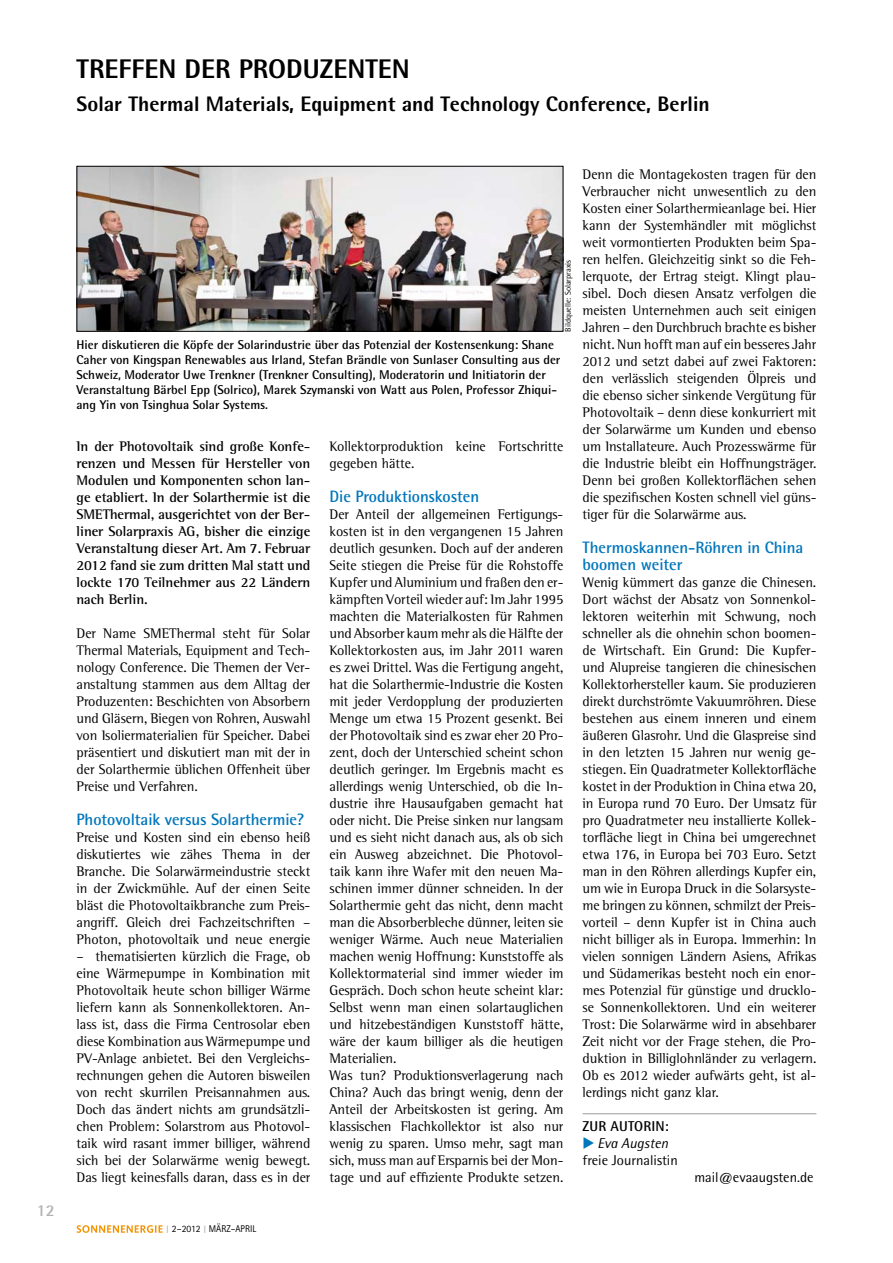
<style>
.page{position:relative;width:893px;height:1263px;background:#fff}
.page>*{position:absolute;margin:0;border:0;box-sizing:border-box;transform-origin:0 0}
.t1{font:800 27px "Rotis Semi Sans Std";color:#000}
.t2{font:800 21px "Rotis Semi Sans Std";color:#000}
.t3{font:700 16.5px/17px "Rotis Semi Sans Std";letter-spacing:-.005em;color:#0076bc}
.t4{font:700 16.5px "Rotis Semi Sans Std";color:#b0b2b5}
.t5{font:14.25px/17px "Rotis Semi Serif Std";letter-spacing:-.005em;color:#000;text-align:justify}
.t6{font:700 14.25px/17px "Rotis Semi Serif Std";letter-spacing:-.005em;color:#000;text-align:justify}
.t7{font:14.25px/17px "Rotis Semi Sans Std";color:#000}
.t8{font:700 14.25px "Rotis Semi Sans Std";letter-spacing:.01em;color:#000}
.t9{font:700 12.75px/15px "Rotis Semi Sans Std";color:#000}
.t10{font:9.75px "Rotis Sans Serif Std";color:#000}
.t11{font:8.25px "Rotis Semi Sans Std";color:#000}
.s1{color:#0076bc}
.s2{font-style:italic}
.s3{font-size:10.8px;color:#b0b2b5}
</style>
<div class="page">
<svg style="left:77px;top:1225px;width:86px;height:8px"></svg>
<img style="left:79px;top:168px;width:482px;height:162px">
<div style="left:77px;top:166px;width:486px;height:166px;border:1px solid #000"></div>
<hr style="left:582px;top:1113px;width:234px;height:1px;background:#9c9d9f">
<p class="t4" style="left:37px;top:1200px;width:19px">12</p>
<h1 class="t1" style="left:77px;top:52px;width:28px">Treffen</h1>
<h1 class="t1" style="left:185px;top:52px;width:16px">der</h1>
<h1 class="t1" style="left:239px;top:52px;width:31px">Produ</h1>
<h1 class="t1" style="left:320px;top:52px;width:30px">zenten</h1>
<h2 class="t2" style="left:77px;top:90px;width:635px">Solar Thermal Materials, Equipment and Technology Conference, Berlin</h2>
<p class="t11" style="left:563px;top:332px;width:73px;rotate:-90deg">Bildquelle: Solarpraxis</p>
<p class="t9" style="left:77px;top:337px;width:485px">H ier diskutieren die Köpfe der Solarindustrie über das Potenzial der Kostensenkung: Shane Caher von Kingspan Renewables aus I rland, Stefan Brändle von Sunlaser Consulting aus der Schweiz, Moderator Uwe Trenkner (Trenkner Consulting), Moderatorin und I nitiatorin der Veranstaltung Bärbel Epp (Solrico), Marek Szymanski von Watt aus Polen, Professor Zhiqui&shy;ang Yin von Tsinghua Solar Systems.</p>
<p class="t6" style="left:77px;top:437px;width:235px">In der Photovoltaik sind große Konfe&shy;renzen und Messen für Hersteller von Modulen und Komponenten schon lan&shy;ge etabliert. In der Solarthermie ist die SMEThermal, ausgerichtet von der Ber&shy;liner Solarpraxis AG, bisher die einzige Veranstaltung dieser Art. Am 7. Februar 2012 fand sie zum dritten Mal statt und lockte 170 Teilnehmer aus 22 Ländern nach Berlin.</p>
<p class="t5" style="left:77px;top:625px;width:235px">Der Name SMEThermal steht für Solar Thermal Materials, Equipment and Tech&shy;nology Conference. Die Themen der Ver&shy;anstaltung stammen aus dem Alltag der Produzenten: Beschichten von Absorbern und Gläsern, Biegen von Rohren, Auswahl von Isoliermaterialien für Speicher. Dabei präsentiert und diskutiert man mit der in der Solarthermie üblichen Offenheit über Preise und Verfahren.</p>
<p class="t3" style="left:77px;top:811px;width:229px">Photovoltaik versus Solarthermie?</p>
<p class="t5" style="left:77px;top:829px;width:235px">Preise und Kosten sind ein ebenso heiß diskutiertes wie zähes Thema in der Branche. Die Solarwärmeindustrie steckt in der Zwickmühle. Auf der einen Seite bläst die Photovoltaikbranche zum Preis&shy;angriff. Gleich drei Fachzeitschriften – Photon, photovoltaik und neue energie</p>
<p class="t5" style="left:77px;top:948px;width:235px">– thematisierten kürzlich die Frage, ob eine Wärmepumpe in Kombination mit Photovoltaik heute schon billiger Wärme liefern kann als Sonnenkollektoren. An&shy;lass ist, dass die Firma Centrosolar eben diese Kombination aus Wärmepumpe und PV-Anlage anbietet. Bei den Vergleichs&shy;rechnungen gehen die Autoren bisweilen von recht skurrilen Preisannahmen aus.<br>Doch das ändert nichts am grundsätzli&shy;chen Problem: Solarstrom aus Photovol&shy;taik wird rasant immer billiger, während sich bei der Solarwärme wenig bewegt.<br>Das liegt keinesfalls daran, dass es in der</p>
<p class="t5" style="left:329px;top:437px;width:235px">Kollektorproduktion keine Fortschritte gegeben hätte.</p>
<p class="t3" style="left:329px;top:487px;width:151px">Die Produktionskosten</p>
<p class="t5" style="left:329px;top:505px;width:235px;text-align:left">Der Anteil der allgemeinen Fertigungs&shy;kosten ist in den vergangenen 15 Jahren deutlich gesunken. Doch auf der anderen Seite stiegen die Preise für die Rohstoffe Kupfer und Aluminium und fraßen den er&shy;kämpften Vorteil wieder auf: Im Jahr 1995 machten die Materialkosten für Rahmen und Absorber kaum mehr als die Hälfte der Kollektorkosten aus, im Jahr 2011 waren es zwei Drittel. Was die Fertigung angeht, hat die Solarthermie-Industrie die Kosten mit jeder Verdopplung der produzierten Menge um etwa 15 Prozent gesenkt. Bei der Photovoltaik sind es zwar eher 20 Pro&shy;zent, doch der Unterschied scheint schon deutlich geringer. Im Ergebnis macht es allerdings wenig Unterschied, ob die In&shy;dustrie ihre Hausaufgaben gemacht hat oder nicht. Die Preise sinken nur langsam und es sieht nicht danach aus, als ob sich ein Ausweg abzeichnet. Die Photovol&shy;taik kann ihre Wafer mit den neuen Ma&shy;schinen immer dünner schneiden. In der Solarthermie geht das nicht, denn macht man die Absorberbleche dünner, leiten sie weniger Wärme. Auch neue Materialien machen wenig Hoffnung: Kunststoffe als Kollektormaterial sind immer wieder im Gespräch. Doch schon heute scheint klar:<br>Selbst wenn man einen solartauglichen und hitzebeständigen Kunststoff hätte, wäre der kaum billiger als die heutigen Materialien.<br>Was tun? Produktionsverlagerung nach China? Auch das bringt wenig, denn der Anteil der Arbeitskosten ist gering. Am klassischen Flachkollektor ist also nur wenig zu sparen. Umso mehr, sagt man sich, muss man auf Ersparnis bei der Mon&shy;tage und auf effiziente Produkte setzen.</p>
<p class="t5" style="left:582px;top:165px;width:235px">Denn die Montagekosten tragen für den Verbraucher nicht unwesentlich zu den Kosten einer Solarthermieanlage bei. Hier kann der Systemhändler mit möglichst weit vormontierten Produkten beim Spa&shy;ren helfen. Gleichzeitig sinkt so die Feh&shy;lerquote, der Ertrag steigt. Klingt plau&shy;sibel. Doch diesen Ansatz verfolgen die meisten Unternehmen auch seit einigen Jahren – den Durchbruch brachte es bisher nicht. Nun hofft man auf ein besseres Jahr 2012 und setzt dabei auf zwei Faktoren: den verlässlich steigenden Ölpreis und die ebenso sicher sinkende Vergütung für Photovoltaik – denn diese konkurriert mit der Solarwärme um Kunden und ebenso um Installateure. Auch Prozesswärme für die Industrie bleibt ein Hoffnungsträger.<br>Denn bei großen Kollektorflächen sehen die spezifischen Kosten schnell viel güns&shy;tiger für die Solarwärme aus.</p>
<p class="t3" style="left:582px;top:538px;width:222px">Thermoskannen-Röhren in China boomen weiter</p>
<p class="t5" style="left:582px;top:573px;width:235px">Wenig kümmert das ganze die Chinesen.<br>Dort wächst der Absatz von Sonnenkol&shy;lektoren weiterhin mit Schwung, noch schneller als die ohnehin schon boomen&shy;de Wirtschaft. Ein Grund: Die Kupfer&shy;und Alupreise tangieren die chinesischen Kollektorhersteller kaum. Sie produzieren direkt durchströmte Vakuumröhren. Diese bestehen aus einem inneren und einem äußeren Glasrohr. Und die Glaspreise sind in den letzten 15 Jahren nur wenig ge&shy;stiegen. Ein Quadratmeter Kollektorfläche kostet in der Produktion in China etwa 20, in Europa rund 70 Euro. Der Umsatz für pro Quadratmeter neu installierte Kollek&shy;torfläche liegt in China bei umgerechnet etwa 176, in Europa bei 703 Euro. Setzt man in den Röhren allerdings Kupfer ein, um wie in Europa Druck in die Solarsyste&shy;me bringen zu können, schmilzt der Preis&shy;vorteil – denn Kupfer ist in China auch nicht billiger als in Europa. Immerhin: In vielen sonnigen Ländern Asiens, Afrikas und Südamerikas besteht noch ein enor&shy;mes Potenzial für günstige und drucklo&shy;se Sonnenkollektoren. Und ein weiterer Trost: Die Solarwärme wird in absehbarer Zeit nicht vor der Frage stehen, die Pro&shy;duktion in Billiglohnländer zu verlagern.<br>Ob es 2012 wieder aufwärts geht, ist al&shy;lerdings nicht ganz klar.</p>
<p class="t8" style="left:582px;top:1117px;width:88px">Zur Autorin :</p>
<p class="t7" style="left:582px;top:1135px;width:97px"><span class="s1">◆</span> <span class="s2">Eva Augsten </span>freie Journalistin</p>
<p class="t7" style="left:694px;top:1169px;width:121px">mail@evaaugsten.de</p>
<p class="t10" style="left:166px;top:1223px;width:92px"><span class="s3">I</span> 2–2012 <span class="s3">I</span> MÄRZ–APRI L</p>
</div>
